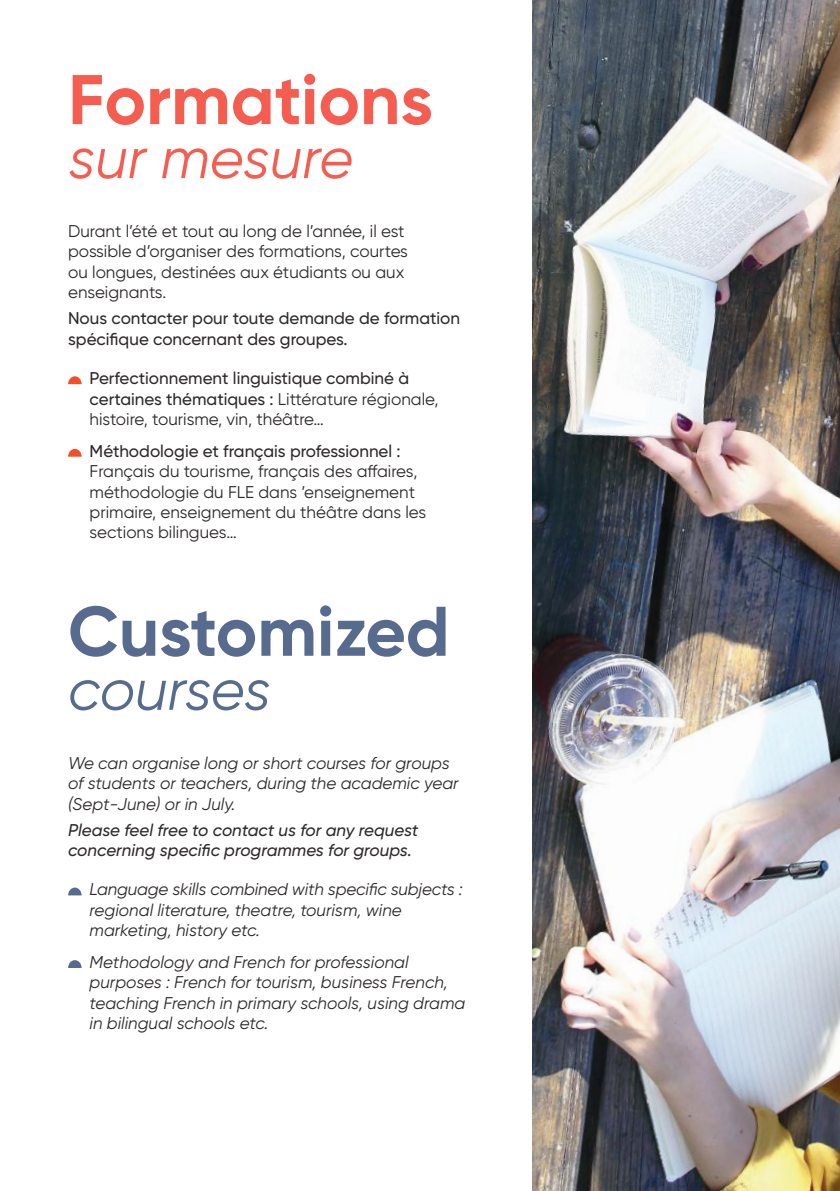
<style>
.page{position:relative;width:840px;height:1191px;background:#fff}
.page>*{position:absolute;margin:0;border:0;box-sizing:border-box;transform-origin:0 0}
.t1{font:700 70px "Gilroy";color:#f55d51}
.t2{font:700 70px "Gilroy";letter-spacing:-.005em;color:#576b8e}
.t3{font:italic 58px "Gilroy";letter-spacing:-.005em;color:#f55d51}
.t4{font:italic 58px "Gilroy";letter-spacing:-.015em;color:#576b8e}
.t5{font:italic 17px/20.4px "Gilroy";color:#2e292a}
.t6{font:17px/20.4px "Gilroy";color:#2e292a}
.t7{font:500 17px/20.4px "Gilroy";color:#2e292a}
.t8{font:italic 500 17px/20.4px "Gilroy";color:#2e292a}
.s1{font-weight:400}
</style>
<div class="page">
<svg style="left:68px;top:376px;width:14px;height:8px"></svg>
<svg style="left:68px;top:449px;width:14px;height:8px"></svg>
<svg style="left:68px;top:887px;width:14px;height:8px"></svg>
<svg style="left:68px;top:960px;width:14px;height:8px"></svg>
<img style="left:532px;top:0;width:307px;height:1191px">
<h1 class="t1" style="left:68px;top:56px;width:366px">Formations</h1>
<h2 class="t3" style="left:68px;top:122px;width:286px">sur mesure</h2>
<p class="t6" style="left:68px;top:221px;width:341px">Durant l’été et tout au long de l’année, il est possible d’organiser des formations, courtes ou longues, destinées aux étudiants ou aux enseignants.</p>
<p class="t7" style="left:68px;top:308px;width:393px">Nous contacter pour toute demande de formation spécifique concernant des groupes.</p>
<p class="t7" style="left:90px;top:368px;width:350px">Perfectionnement linguistique combiné à certaines thématiques : <span class="s1">Littérature régionale, histoire, tourisme, vin, théâtre…</span></p>
<p class="t7" style="left:90px;top:440px;width:312px">Méthodologie et français professionnel :</p>
<p class="t6" style="left:90px;top:461px;width:338px">Français du tourisme, français des affaires, méthodologie du FLE dans ’enseignement primaire, enseignement du théâtre dans les sections bilingues…</p>
<h1 class="t2" style="left:68px;top:587px;width:383px">Customized</h1>
<h2 class="t4" style="left:68px;top:654px;width:204px">courses</h2>
<p class="t5" style="left:68px;top:752px;width:392px">We can organise long or short courses for groups of students or teachers, during the academic year (Sept-June) or in July.</p>
<p class="t8" style="left:68px;top:819px;width:351px">Please feel free to contact us for any request concerning specific programmes for groups.</p>
<p class="t5" style="left:90px;top:879px;width:374px">Language skills combined with specific subjects : regional literature, theatre, tourism, wine marketing, history etc.</p>
<p class="t5" style="left:90px;top:951px;width:377px">Methodology and French for professional purposes : French for tourism, business French, teaching French in primary schools, using drama in bilingual schools etc.</p>
</div>
